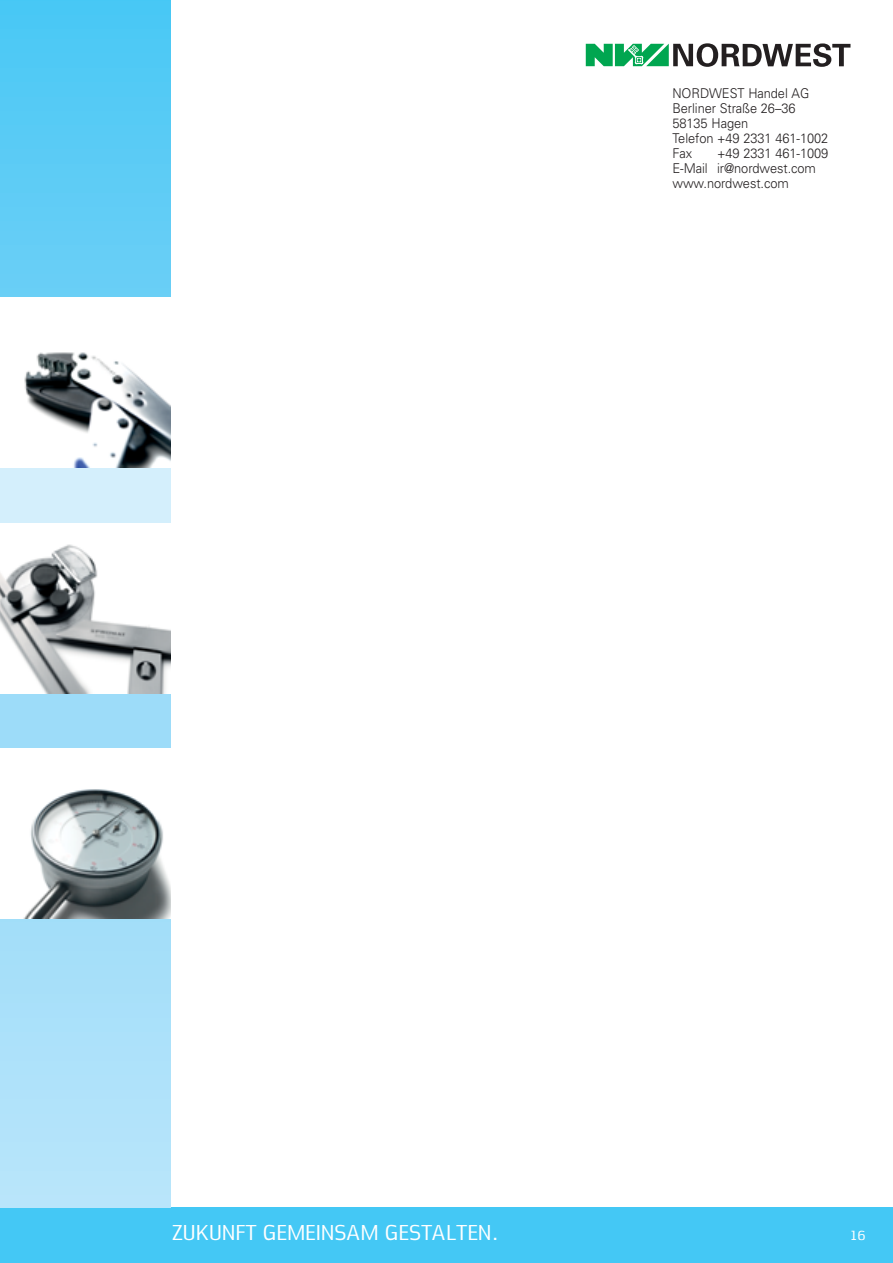
<style>
.page{position:relative;width:893px;height:1263px;background:#fff}
.page>*{position:absolute;margin:0;border:0;box-sizing:border-box;transform-origin:0 0}
.t1{font:22.5px "Nuri";color:#fff}
.t2{font:15px "Nuri";color:#fff}
.t3{font:300 13.5px/15px "Univers";letter-spacing:-.005em;color:#231f20;scale:.95 1}
</style>
<div class="page">
<div style="left:0;top:1208px;width:892px;height:55px;background:#44c8f5"></div>
<svg style="left:0;top:0;width:170px;height:1208px"></svg>
<div style="left:584px;top:43px;width:266px;height:25px;background:#c7ebd8"></div>
<svg style="left:586px;top:43px;width:264px;height:24px"></svg>
<div style="left:0;top:693px;width:170px;height:55px;background:#9ddcf9"></div>
<img style="left:0;top:748px;width:170px;height:170px">
<img style="left:0;top:523px;width:170px;height:170px">
<div style="left:0;top:468px;width:170px;height:55px;background:#d4effc"></div>
<img style="left:0;top:298px;width:170px;height:170px">
<p class="t3" style="left:672px;top:87px;width:166px">NORDWEST Handel AG<br>Berliner Straße 26–36<br>58135 Hagen<br>Telefon +49 2331 461-1002<br>Fax</p>
<p class="t3" style="left:672px;top:147px;width:166px;text-indent:45px">+49 2331 461-1009<br>E-Mail ir@nordwest.com www.nordwest.com</p>
<h1 class="t1" style="left:170px;top:1225px;width:328px">ZUKUNFT GEMEINSAM GESTALTEN.</h1>
<p class="t2" style="left:850px;top:1230px;width:17px">16</p>
</div>
